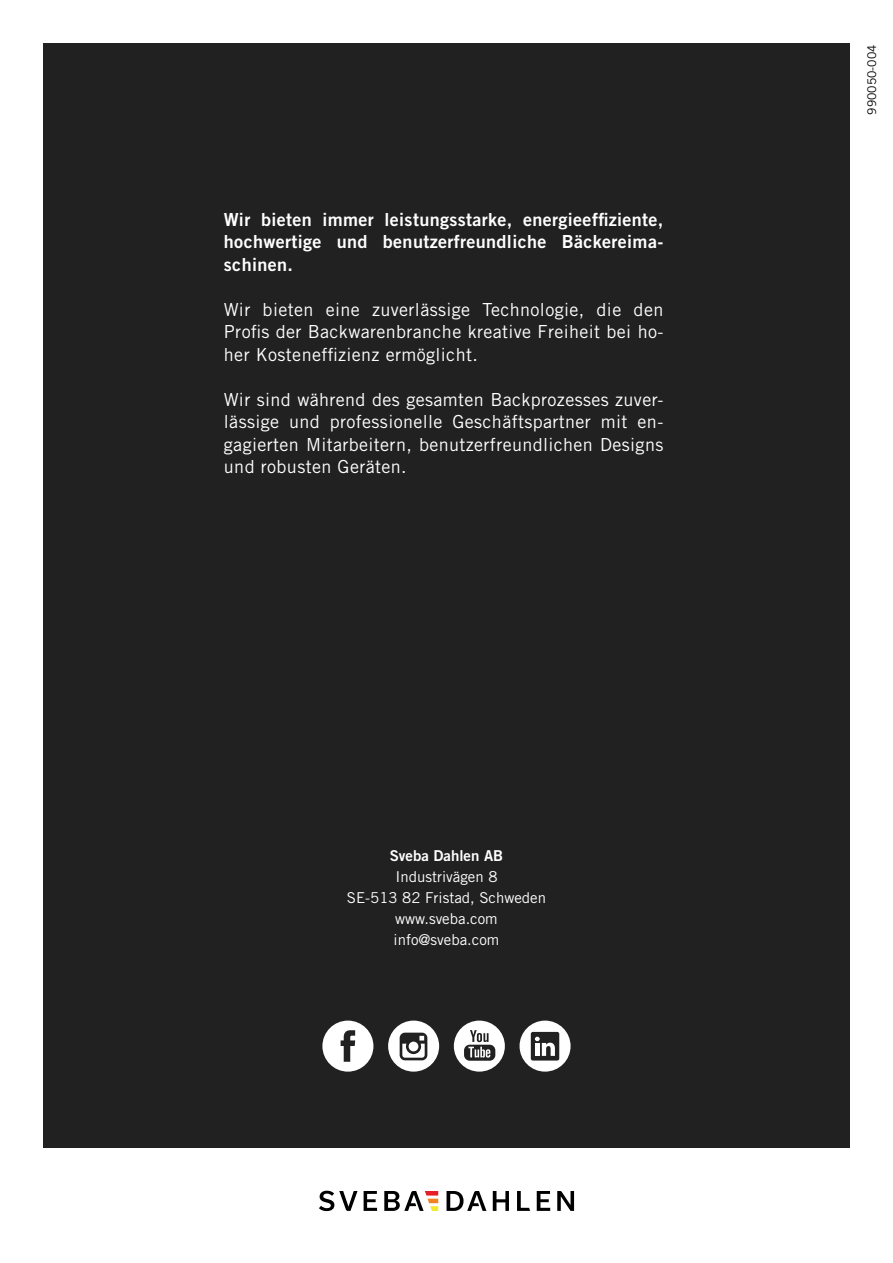
<style>
.page{position:relative;width:893px;height:1263px;background:#fff}
.page>*{position:absolute;margin:0;border:0;box-sizing:border-box;transform-origin:0 0}
.t1{font:18px/22.5px "Trade Gothic LT Std";letter-spacing:.02em;color:#fff;text-align:justify}
.t2{font:18px/22.5px "Trade Gothic LT Std Bd 2";letter-spacing:.02em;color:#fff;text-align:justify}
.t3{font:15px/21px "Trade Gothic LT Std";color:#fff;text-align:center}
.t4{font:15px "Trade Gothic LT Std Bd 2";color:#fff}
.t5{font:12px "Trade Gothic LT Std";color:#000}
</style>
<div class="page">
<div style="left:43px;top:43px;width:807px;height:1104px;background:#212121"></div>
<svg style="left:322px;top:1020px;width:51px;height:51px"></svg>
<svg style="left:520px;top:1020px;width:51px;height:51px"></svg>
<hr style="left:535px;top:1043px;width:4px;height:13px;background:#fff">
<svg style="left:454px;top:1020px;width:51px;height:51px"></svg>
<svg style="left:388px;top:1020px;width:51px;height:51px"></svg>
<svg style="left:319px;top:1191px;width:38px;height:20px"></svg>
<svg style="left:364px;top:1191px;width:13px;height:20px"></svg>
<svg style="left:493px;top:1191px;width:16px;height:20px"></svg>
<svg style="left:537px;top:1191px;width:13px;height:20px"></svg>
<svg style="left:557px;top:1191px;width:17px;height:20px"></svg>
<svg style="left:446px;top:1191px;width:40px;height:20px"></svg>
<svg style="left:517px;top:1191px;width:13px;height:20px"></svg>
<svg style="left:384px;top:1191px;width:54px;height:20px"></svg>
<p class="t2" style="left:224px;top:208px;width:441px">Wir bieten immer leistungsstarke, energieeffiziente, hochwertige und benutzerfreundliche Bäckereima&shy;schinen.</p>
<p class="t1" style="left:224px;top:298px;width:441px">Wir bieten eine zuverlässige Technologie, die den Profis der Backwarenbranche kreative Freiheit bei ho&shy;her Kosteneffizienz ermöglicht.</p>
<p class="t1" style="left:224px;top:388px;width:441px">Wir sind während des gesamten Backprozesses zuver&shy;lässige und professionelle Geschäftspartner mit en&shy;gagierten Mitarbeitern, benutzerfreundlichen Designs und robusten Geräten.</p>
<p class="t4" style="left:390px;top:847px;width:115px">Sveba Dahlen AB</p>
<p class="t3" style="left:347px;top:866px;width:201px">Industrivägen 8<br>SE-513 82 Fristad, Schweden www.sveba.com info@sveba.com</p>
<p class="t5" style="left:865px;top:115px;width:71px;rotate:-90deg">990050-004</p>
</div>
